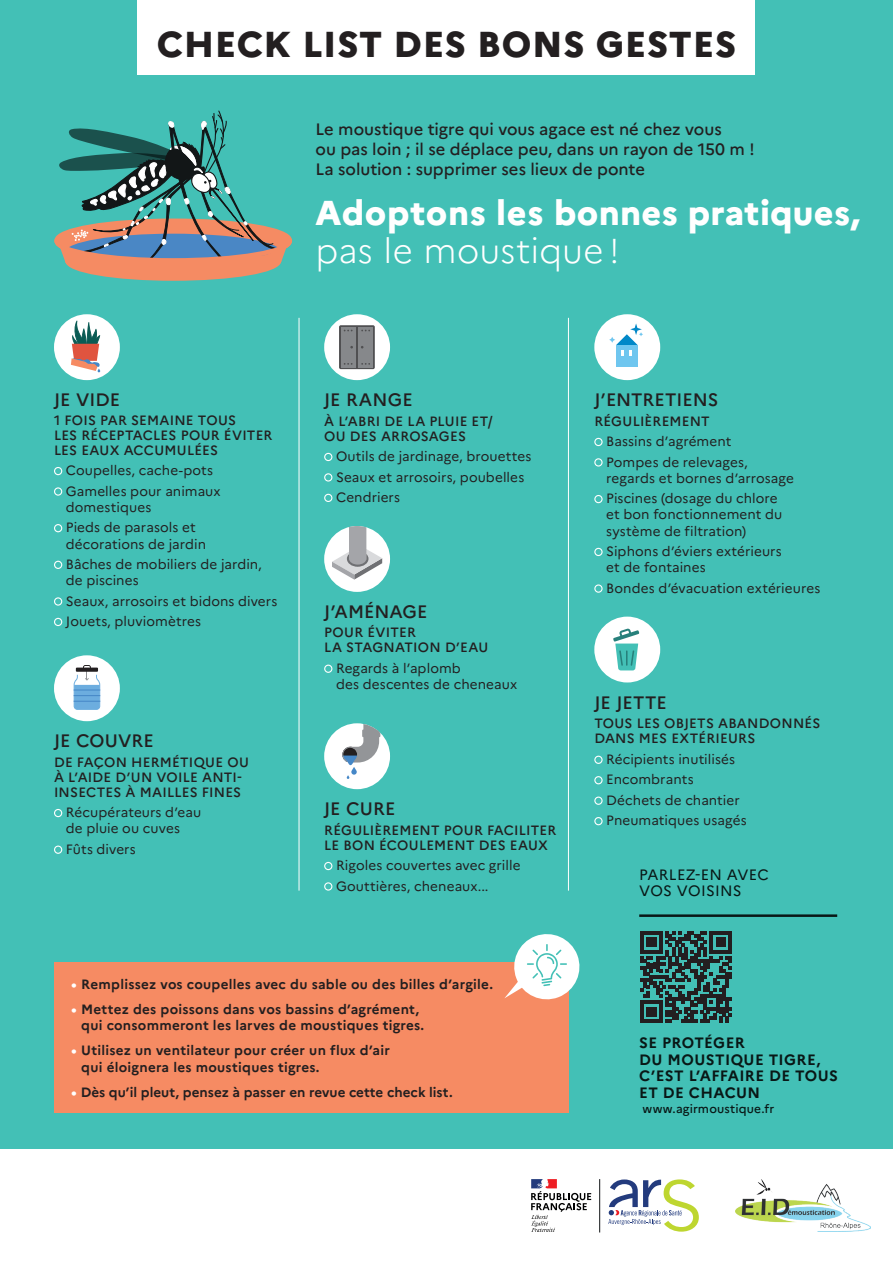
<style>
.page{position:relative;width:893px;height:1263px;background:#43c0b6}
.page>*{position:absolute;margin:0;border:0;box-sizing:border-box;transform-origin:0 0}
.t1{font:800 36px "Marianne";letter-spacing:.02em;color:#231f20}
.t2{font:800 34.5px "Marianne";letter-spacing:.01em;color:#fff}
.t3{font:300 34.5px "Marianne";letter-spacing:.005em;color:#fff}
.t4{font:500 18px "Marianne";letter-spacing:.005em;color:#231f20}
.t5{font:500 16.5px/19.8px "Marianne";color:#231f20}
.t6{font:700 15px/16.5px "Marianne";letter-spacing:.025em;color:#231f20}
.t7{font:15px/16.5px "Marianne";letter-spacing:.015em;color:#231f20}
.t8{font:13.5px/20.4px "Marianne";letter-spacing:.005em;color:#231f20}
.t9{font:500 13.5px/15px "Marianne";letter-spacing:.015em;color:#231f20}
.t10{font:700 13.5px/16.5px "Marianne";letter-spacing:.02em;color:#231f20}
.t11{font:700 13.5px "Marianne";color:#231f20}
.t12{font:500 12px "Marianne";letter-spacing:.01em;color:#231f20}
.s1{color:#fff}
</style>
<div class="page">
<div style="left:67px;top:242px;width:212px;height:36px;background:#f58b63;border-radius:50%"></div>
<div style="left:65px;top:240px;width:216px;height:41px;border:5px solid #f58b63;border-radius:50%"></div>
<svg style="left:54px;top:110px;width:238px;height:157px"></svg>
<div style="left:594px;top:438px;width:9px;height:8px;border:1px solid #fff;border-radius:50%"></div>
<div style="left:594px;top:458px;width:9px;height:9px;border:1px solid #fff;border-radius:50%"></div>
<div style="left:594px;top:495px;width:9px;height:8px;border:1px solid #fff;border-radius:50%"></div>
<div style="left:594px;top:548px;width:9px;height:8px;border:1px solid #fff;border-radius:50%"></div>
<div style="left:594px;top:584px;width:9px;height:9px;border:1px solid #fff;border-radius:50%"></div>
<div style="left:54px;top:467px;width:8px;height:8px;border:1px solid #fff;border-radius:50%"></div>
<div style="left:54px;top:487px;width:8px;height:9px;border:1px solid #fff;border-radius:50%"></div>
<div style="left:54px;top:524px;width:8px;height:8px;border:1px solid #fff;border-radius:50%"></div>
<div style="left:54px;top:561px;width:8px;height:8px;border:1px solid #fff;border-radius:50%"></div>
<div style="left:54px;top:597px;width:8px;height:9px;border:1px solid #fff;border-radius:50%"></div>
<div style="left:54px;top:618px;width:8px;height:8px;border:1px solid #fff;border-radius:50%"></div>
<div style="left:54px;top:314px;width:66px;height:66px;background:#fff;border-radius:50%"></div>
<svg style="left:71px;top:321px;width:29px;height:51px"></svg>
<div style="left:594px;top:756px;width:9px;height:8px;border:1px solid #fff;border-radius:50%"></div>
<div style="left:594px;top:776px;width:9px;height:8px;border:1px solid #fff;border-radius:50%"></div>
<div style="left:594px;top:796px;width:9px;height:9px;border:1px solid #fff;border-radius:50%"></div>
<div style="left:594px;top:817px;width:9px;height:8px;border:1px solid #fff;border-radius:50%"></div>
<div style="left:594px;top:617px;width:66px;height:65px;background:#fff;border-radius:50%"></div>
<svg style="left:613px;top:628px;width:26px;height:42px"></svg>
<div style="left:324px;top:862px;width:8px;height:8px;border:1px solid #fff;border-radius:50%"></div>
<div style="left:324px;top:882px;width:8px;height:9px;border:1px solid #fff;border-radius:50%"></div>
<div style="left:324px;top:723px;width:66px;height:66px;background:#fff;border-radius:50%"></div>
<svg style="left:342px;top:723px;width:37px;height:56px"></svg>
<div style="left:594px;top:314px;width:66px;height:66px;background:#fff;border-radius:50%"></div>
<div style="left:616px;top:345px;width:21px;height:21px;background:#6fc6ef"></div>
<svg style="left:609px;top:323px;width:34px;height:33px"></svg>
<div style="left:324px;top:665px;width:8px;height:8px;border:1px solid #fff;border-radius:50%"></div>
<div style="left:324px;top:526px;width:66px;height:66px;background:#fff;border-radius:50%"></div>
<svg style="left:332px;top:526px;width:50px;height:54px"></svg>
<div style="left:54px;top:809px;width:8px;height:8px;border:1px solid #fff;border-radius:50%"></div>
<div style="left:54px;top:845px;width:8px;height:9px;border:1px solid #fff;border-radius:50%"></div>
<div style="left:54px;top:655px;width:66px;height:66px;background:#fff;border-radius:50%"></div>
<svg style="left:74px;top:665px;width:26px;height:45px"></svg>
<div style="left:324px;top:453px;width:8px;height:8px;border:1px solid #fff;border-radius:50%"></div>
<div style="left:324px;top:473px;width:8px;height:9px;border:1px solid #fff;border-radius:50%"></div>
<div style="left:324px;top:494px;width:8px;height:8px;border:1px solid #fff;border-radius:50%"></div>
<div style="left:324px;top:314px;width:66px;height:66px;background:#fff;border-radius:50%"></div>
<svg style="left:339px;top:325px;width:36px;height:44px"></svg>
<div style="left:359px;top:327px;width:14px;height:40px;background:#86888b"></div>
<div style="left:341px;top:327px;width:14px;height:40px;background:#86888b"></div>
<svg style="left:344px;top:363px;width:9px;height:2px"></svg>
<svg style="left:361px;top:363px;width:9px;height:2px"></svg>
<hr style="left:568px;top:318px;width:1px;height:573px;background:#fff">
<hr style="left:299px;top:318px;width:1px;height:573px;background:#fff">
<div style="left:138px;top:0;width:617px;height:75px;background:#fff"></div>
<div style="left:54px;top:962px;width:515px;height:151px;background:#f68b63"></div>
<svg style="left:504px;top:934px;width:75px;height:65px"></svg>
<hr style="left:639px;top:914px;width:198px;height:3px;background:#231f20">
<svg style="left:640px;top:931px;width:92px;height:92px"></svg>
<div style="left:0;top:1149px;width:893px;height:114px;background:#fff"></div>
<svg style="left:608px;top:1179px;width:91px;height:53px"></svg>
<svg style="left:531px;top:1179px;width:60px;height:53px"></svg>
<hr style="left:599px;top:1179px;width:1px;height:53px;background:#111416">
<img style="left:736px;top:1180px;width:134px;height:52px">
<h1 class="t1" style="left:157px;top:22px;width:581px">CHECK LIST DES BONS GESTES</h1>
<p class="t5" style="left:315px;top:119px;width:441px">Le moustique tigre qui vous agace est né chez vous<br>ou pas loin ; il se déplace peu, dans un rayon de 150 m !<br>La solution : supprimer ses lieux de ponte</p>
<h2 class="t2" style="left:315px;top:191px;width:546px">Adoptons les bonnes pratiques,</h2>
<h2 class="t3" style="left:315px;top:230px;width:305px">pas le moustique !</h2>
<h3 class="t4" style="left:54px;top:388px;width:68px">JE VIDE</h3>
<p class="t9" style="left:54px;top:412px;width:220px">1 FOIS PAR SEMAINE TOUS<br>LES RÉCEPTACLES POUR ÉVITER<br>LES EAUX ACCUMULÉES</p>
<p class="t8" style="left:66px;top:460px;width:156px">Coupelles, cache-pots<br>Gamelles pour animaux</p>
<p class="t8" style="left:66px;top:497px;width:131px">domestiques<br>Pieds de parasols et</p>
<p class="t8" style="left:66px;top:533px;width:197px">décorations de jardin<br>Bâches de mobiliers de jardin,</p>
<p class="t8" style="left:66px;top:570px;width:213px">de piscines<br>Seaux, arrosoirs et bidons divers<br>Jouets, pluviomètres</p>
<h3 class="t4" style="left:54px;top:730px;width:101px">JE COUVRE</h3>
<p class="t9" style="left:54px;top:754px;width:196px">DE FAÇON HERMÉTIQUE OU<br>À L’AIDE D’UN VOILE ANTI-<br>INSECTES À MAILLES FINES</p>
<p class="t8" style="left:66px;top:804px;width:137px;line-height:16.2px">Récupérateurs d’eau de pluie ou cuves</p>
<p class="t8" style="left:66px;top:839px;width:71px">Fûts divers</p>
<h3 class="t4" style="left:324px;top:389px;width:90px">JE RANGE</h3>
<p class="t9" style="left:324px;top:413px;width:170px">À L’ABRI DE LA PLUIE ET/<br>OU DES ARROSAGES</p>
<p class="t8" style="left:336px;top:446px;width:197px">Outils de jardinage, brouettes<br>Seaux et arrosoirs, poubelles<br>Cendriers</p>
<h3 class="t4" style="left:324px;top:601px;width:105px">J’AMÉNAGE</h3>
<p class="t9" style="left:324px;top:625px;width:166px">POUR ÉVITER<br>LA STAGNATION D’EAU</p>
<p class="t8" style="left:336px;top:660px;width:183px;line-height:16.2px">Regards à l’aplomb<br>des descentes de cheneaux</p>
<h3 class="t4" style="left:324px;top:798px;width:73px">JE CURE</h3>
<p class="t9" style="left:324px;top:822px;width:234px">RÉGULIÈREMENT POUR FACILITER<br>LE BON ÉCOULEMENT DES EAUX</p>
<p class="t8" style="left:336px;top:855px;width:186px">Rigoles couvertes avec grille<br>Gouttières, cheneaux...</p>
<h3 class="t4" style="left:594px;top:389px;width:125px">J’ENTRETIENS</h3>
<p class="t9" style="left:594px;top:413px;width:117px">RÉGULIÈREMENT</p>
<p class="t8" style="left:606px;top:431px;width:143px">Bassins d’agrément<br>Pompes de relevages,</p>
<p class="t8" style="left:606px;top:468px;width:189px">regards et bornes d’arrosage<br>Piscines (dosage du chlore</p>
<p class="t8" style="left:606px;top:506px;width:178px;line-height:16.2px">et bon fonctionnement du système de filtration)</p>
<p class="t8" style="left:606px;top:543px;width:177px;line-height:16.2px">Siphons d’éviers extérieurs et de fontaines</p>
<p class="t8" style="left:606px;top:578px;width:216px">Bondes d’évacuation extérieures</p>
<h3 class="t4" style="left:594px;top:692px;width:74px">JE JETTE</h3>
<p class="t9" style="left:594px;top:716px;width:228px">TOUS LES OBJETS ABANDONNÉS<br>DANS MES EXTÉRIEURS</p>
<p class="t8" style="left:606px;top:749px;width:142px">Récipients inutilisés<br>Encombrants<br>Déchets de chantier<br>Pneumatiques usagés</p>
<p class="t7" style="left:639px;top:866px;width:131px">PARLEZ-EN AVEC<br>VOS VOISINS</p>
<p class="t10" style="left:71px;top:975px;width:423px"><span class="s1">•</span> Remplissez vos coupelles avec du sable ou des billes d’argile.</p>
<p class="t10" style="left:81px;top:1000px;width:344px;text-indent:-10px"><span class="s1">•</span> Mettez des poissons dans vos bassins d’agrément, qui consommeront les larves de moustiques tigres.</p>
<p class="t10" style="left:81px;top:1042px;width:310px;text-indent:-10px"><span class="s1">•</span> Utilisez un ventilateur pour créer un flux d’air qui éloignera les moustiques tigres.</p>
<p class="t11" style="left:71px;top:1084px;width:383px"><span class="s1">•</span> Dès qu’il pleut, pensez à passer en revue cette check list.</p>
<p class="t6" style="left:639px;top:1035px;width:200px">SE PROTÉGER<br>DU MOUSTIQUE TIGRE,<br>C’EST L’AFFAIRE DE TOUS<br>ET DE CHACUN</p>
<p class="t12" style="left:642px;top:1101px;width:133px">www.agirmoustique.fr</p>
</div>
